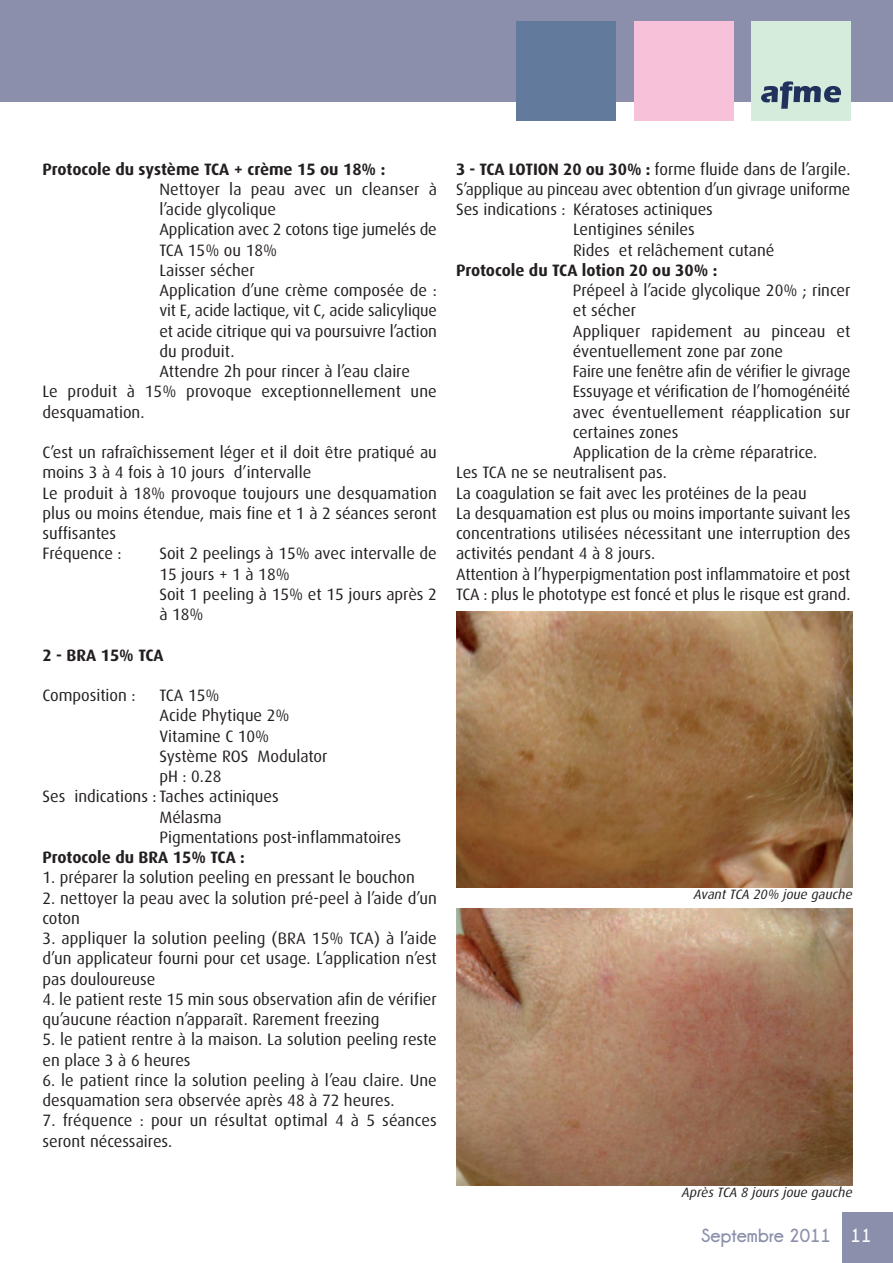
<style>
.page{position:relative;width:893px;height:1263px;background:#fff}
.page>*{position:absolute;margin:0;border:0;box-sizing:border-box;transform-origin:0 0}
.t1{font:19.5px "Champagne&Limousines Thick";color:#8c8fab}
.t2{font:16.5px/20.2px "Dax";color:#231f20}
.t3{font:700 16.5px "Dax";color:#231f20}
.t4{font:italic 13.5px "Dax";color:#231f20}
.s1{font-weight:700}
.s2{color:#fff}
</style>
<div class="page">
<div style="left:0;top:0;width:893px;height:102px;background:#8c8fab"></div>
<div style="left:517px;top:21px;width:99px;height:100px;background:#627b9d"></div>
<div style="left:634px;top:21px;width:99px;height:100px;background:#f7c1d9"></div>
<div style="left:751px;top:21px;width:99px;height:100px;background:#d5ebdb"></div>
<svg style="left:761px;top:81px;width:80px;height:28px"></svg>
<div style="left:842px;top:1212px;width:51px;height:51px;background:#8c8fab"></div>
<img style="left:457px;top:611px;width:396px;height:276px">
<img style="left:457px;top:909px;width:396px;height:276px">
<p class="t3" style="left:43px;top:162px;width:344px">Protocole du système TCA + crème 15 ou 18% :</p>
<p class="t2" style="left:159px;top:180px;width:279px">Nettoyer la peau avec un cleanser à</p>
<p class="t2" style="left:159px;top:200px;width:118px">l’acide glycolique</p>
<p class="t2" style="left:159px;top:220px;width:279px">Application avec 2 cotons tige jumelés de</p>
<p class="t2" style="left:159px;top:241px;width:119px">TCA 15% ou 18%</p>
<p class="t2" style="left:159px;top:261px;width:97px">Laisser sécher</p>
<p class="t2" style="left:159px;top:281px;width:279px">Application d’une crème composée de :</p>
<p class="t2" style="left:159px;top:301px;width:279px">vit E, acide lactique, vit C, acide salicylique</p>
<p class="t2" style="left:159px;top:322px;width:279px">et acide citrique qui va poursuivre l’action</p>
<p class="t2" style="left:159px;top:342px;width:77px">du produit.</p>
<p class="t2" style="left:159px;top:362px;width:252px">Attendre 2h pour rincer à l’eau claire</p>
<p class="t2" style="left:43px;top:382px;width:396px">Le produit à 15% provoque exceptionnellement une</p>
<p class="t2" style="left:43px;top:403px;width:104px">desquamation.</p>
<p class="t2" style="left:43px;top:443px;width:396px">C’est un rafraîchissement léger et il doit être pratiqué au moins 3 à 4 fois à 10 jours d’intervalle<br>Le produit à 18% provoque toujours une desquamation plus ou moins étendue, mais fine et 1 à 2 séances seront suffisantes<br>Fréquence :</p>
<p class="t2" style="left:159px;top:544px;width:279px">Soit 2 peelings à 15% avec intervalle de<br>15 jours + 1 à 18%<br>Soit 1 peeling à 15% et 15 jours après 2 à 18%</p>
<p class="t3" style="left:43px;top:648px;width:123px">2 - BRA 15% TCA</p>
<p class="t2" style="left:43px;top:686px;width:95px">Composition :</p>
<p class="t2" style="left:159px;top:686px;width:62px">TCA 15%</p>
<p class="t2" style="left:159px;top:706px;width:132px">Acide Phytique 2%</p>
<p class="t2" style="left:159px;top:727px;width:111px">Vitamine C 10%</p>
<p class="t2" style="left:159px;top:747px;width:170px">Système ROS Modulator</p>
<p class="t2" style="left:159px;top:767px;width:63px">pH : 0.28</p>
<p class="t2" style="left:43px;top:787px;width:238px">Ses indications : Taches actiniques</p>
<p class="t2" style="left:159px;top:808px;width:64px">Mélasma</p>
<p class="t2" style="left:159px;top:828px;width:243px">Pigmentations post-inflammatoires</p>
<p class="t3" style="left:43px;top:850px;width:204px">Protocole du BRA 15% TCA :</p>
<p class="t2" style="left:43px;top:868px;width:374px">1. préparer la solution peeling en pressant le bouchon</p>
<p class="t2" style="left:43px;top:889px;width:396px">2. nettoyer la peau avec la solution pré-peel à l’aide d’un coton</p>
<p class="t2" style="left:43px;top:929px;width:396px;text-align:justify">3. appliquer la solution peeling (BRA 15% TCA) à l’aide d’un applicateur fourni pour cet usage. L’application n’est pas douloureuse</p>
<p class="t2" style="left:43px;top:990px;width:396px">4. le patient reste 15 min sous observation afin de vérifier qu’aucune réaction n’apparaît. Rarement freezing</p>
<p class="t2" style="left:43px;top:1030px;width:396px">5. le patient rentre à la maison. La solution peeling reste en place 3 à 6 heures</p>
<p class="t2" style="left:43px;top:1071px;width:396px">6. le patient rince la solution peeling à l’eau claire. Une desquamation sera observée après 48 à 72 heures.</p>
<p class="t2" style="left:43px;top:1111px;width:396px">7. fréquence : pour un résultat optimal 4 à 5 séances seront nécessaires.</p>
<p class="t2" style="left:456px;top:160px;width:396px"><span class="s1">3 - TCA LOTION 20 ou 30% :</span> forme fluide dans de l’argile.</p>
<p class="t2" style="left:456px;top:180px;width:396px">S’applique au pinceau avec obtention d’un givrage uniforme</p>
<p class="t2" style="left:456px;top:200px;width:258px">Ses indications : Kératoses actiniques</p>
<p class="t2" style="left:573px;top:220px;width:123px">Lentigines séniles</p>
<p class="t2" style="left:573px;top:241px;width:203px">Rides et relâchement cutané</p>
<p class="t3" style="left:456px;top:263px;width:263px">Protocole du TCA lotion 20 ou 30% :</p>
<p class="t2" style="left:573px;top:281px;width:279px">Prépeel à l’acide glycolique 20% ; rincer</p>
<p class="t2" style="left:573px;top:301px;width:65px">et sécher</p>
<p class="t2" style="left:573px;top:322px;width:279px">Appliquer rapidement au pinceau et</p>
<p class="t2" style="left:573px;top:342px;width:212px">éventuellement zone par zone</p>
<p class="t2" style="left:573px;top:362px;width:279px">Faire une fenêtre afin de vérifier le givrage</p>
<p class="t2" style="left:573px;top:382px;width:279px">Essuyage et vérification de l’homogénéité</p>
<p class="t2" style="left:573px;top:403px;width:279px">avec éventuellement réapplication sur</p>
<p class="t2" style="left:573px;top:423px;width:107px">certaines zones</p>
<p class="t2" style="left:573px;top:443px;width:246px">Application de la crème réparatrice.</p>
<p class="t2" style="left:456px;top:463px;width:212px">Les TCA ne se neutralisent pas.</p>
<p class="t2" style="left:456px;top:484px;width:352px">La coagulation se fait avec les protéines de la peau</p>
<p class="t2" style="left:456px;top:504px;width:396px">La desquamation est plus ou moins importante suivant les</p>
<p class="t2" style="left:456px;top:524px;width:396px">concentrations utilisées nécessitant une interruption des</p>
<p class="t2" style="left:456px;top:544px;width:201px">activités pendant 4 à 8 jours.</p>
<p class="t2" style="left:456px;top:565px;width:396px">Attention à l’hyperpigmentation post inflammatoire et post</p>
<p class="t2" style="left:456px;top:585px;width:396px">TCA : plus le phototype est foncé et plus le risque est grand.</p>
<p class="t4" style="left:694px;top:888px;width:160px">Avant TCA 20% joue gauche</p>
<p class="t4" style="left:682px;top:1186px;width:172px">Après TCA 8 jours joue gauche</p>
<p class="t1" style="left:701px;top:1223px;width:172px">Septembre 2011 <span class="s2">11</span></p>
</div>
